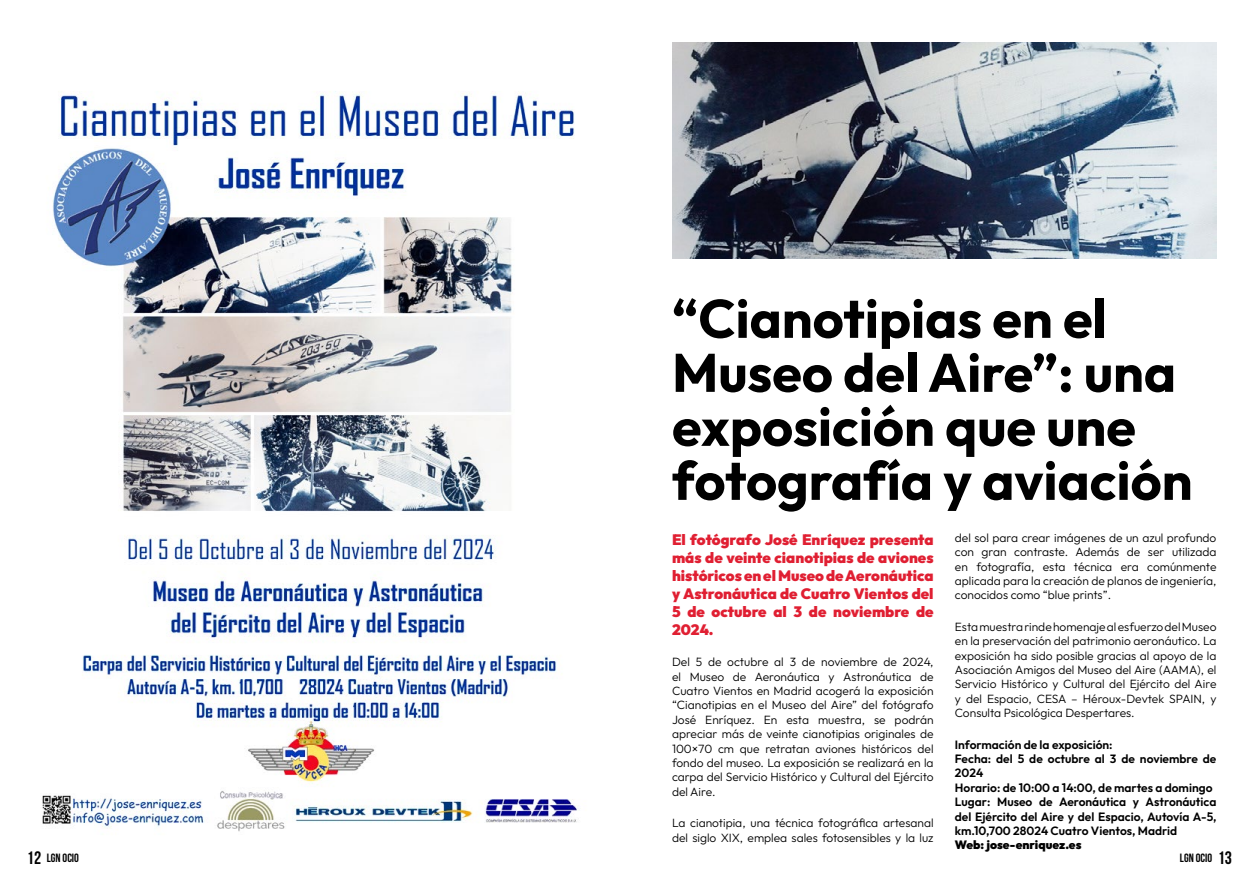
<style>
.page{position:relative;width:1259px;height:893px;background:#fff}
.page>*{position:absolute;margin:0;border:0;box-sizing:border-box;transform-origin:0 0}
.t1{font:700 54px/54px "Outfit";color:#000}
.t2{font:900 15px/18px "Outfit";color:#e01f32;text-align:justify}
.t3{font:300 12px/14.4px "Outfit";color:#000;text-align:justify}
.t4{font:600 12px/14.4px "Outfit";color:#000}
.t5{font:900 12px "Outfit";color:#000}
.t6{font:700 12px "Bebas Neue";color:#000}
.s1{font-size:18px}
</style>
<div class="page">
<img style="left:42px;top:91px;width:536px;height:741px">
<img style="left:672px;top:43px;width:544px;height:216px">
<h1 class="t1" style="left:672px;top:294px;width:522px">“Cianotipias en el<br>Museo del Aire”: una exposición que une fotografía y aviación</h1>
<p class="t3" style="left:955px;top:530px;width:263px">del sol para crear imágenes de un azul profundo con gran contraste. Además de ser utilizada en fotografía, esta técnica era comúnmente aplicada para la creación de planos de ingeniería, conocidos como “blue prints”.</p>
<p class="t3" style="left:955px;top:619px;width:263px">Esta muestra rinde homenaje al esfuerzo del Museo en la preservación del patrimonio aeronáutico. La exposición ha sido posible gracias al apoyo de la Asociación Amigos del Museo del Aire (AAMA), el Servicio Histórico y Cultural del Ejército del Aire y del Espacio, CESA – Héroux-Devtek SPAIN, y Consulta Psicológica Despertares.</p>
<p class="t4" style="left:955px;top:737px;width:263px">Información de la exposición:<br>Fecha: del 5 de octubre al 3 de noviembre de 2024<br>Horario: de 10:00 a 14:00, de martes a domingo Lugar: Museo de Aeronáutica y Astronáutica del Ejército del Aire y del Espacio, Autovía A-5, km.10,700 28024 Cuatro Vientos, Madrid</p>
<p class="t5" style="left:955px;top:837px;width:128px">Web: jose-enriquez.es</p>
<p class="t2" style="left:672px;top:531px;width:263px">El fotógrafo José Enríquez presenta más de veinte cianotipias de aviones históricos en el Museo de Aeronáutica y Astronáutica de Cuatro Vientos del 5 de octubre al 3 de noviembre de 2024.</p>
<p class="t3" style="left:672px;top:655px;width:263px">Del 5 de octubre al 3 de noviembre de 2024, el Museo de Aeronáutica y Astronáutica de Cuatro Vientos en Madrid acogerá la exposición “Cianotipias en el Museo del Aire” del fotógrafo José Enríquez. En esta muestra, se podrán apreciar más de veinte cianotipias originales de 100×70 cm que retratan aviones históricos del fondo del museo. La exposición se realizará en la carpa del Servicio Histórico y Cultural del Ejército del Aire.</p>
<p class="t3" style="left:672px;top:816px;width:263px">La cianotipia, una técnica fotográfica artesanal del siglo XIX, emplea sales fotosensibles y la luz</p>
<p class="t6" style="left:27px;top:851px;width:54px"><span class="s1">12</span> LGN OCIO</p>
<p class="t6" style="left:1180px;top:851px;width:54px">LGN OCIO <span class="s1">13</span></p>
</div>
